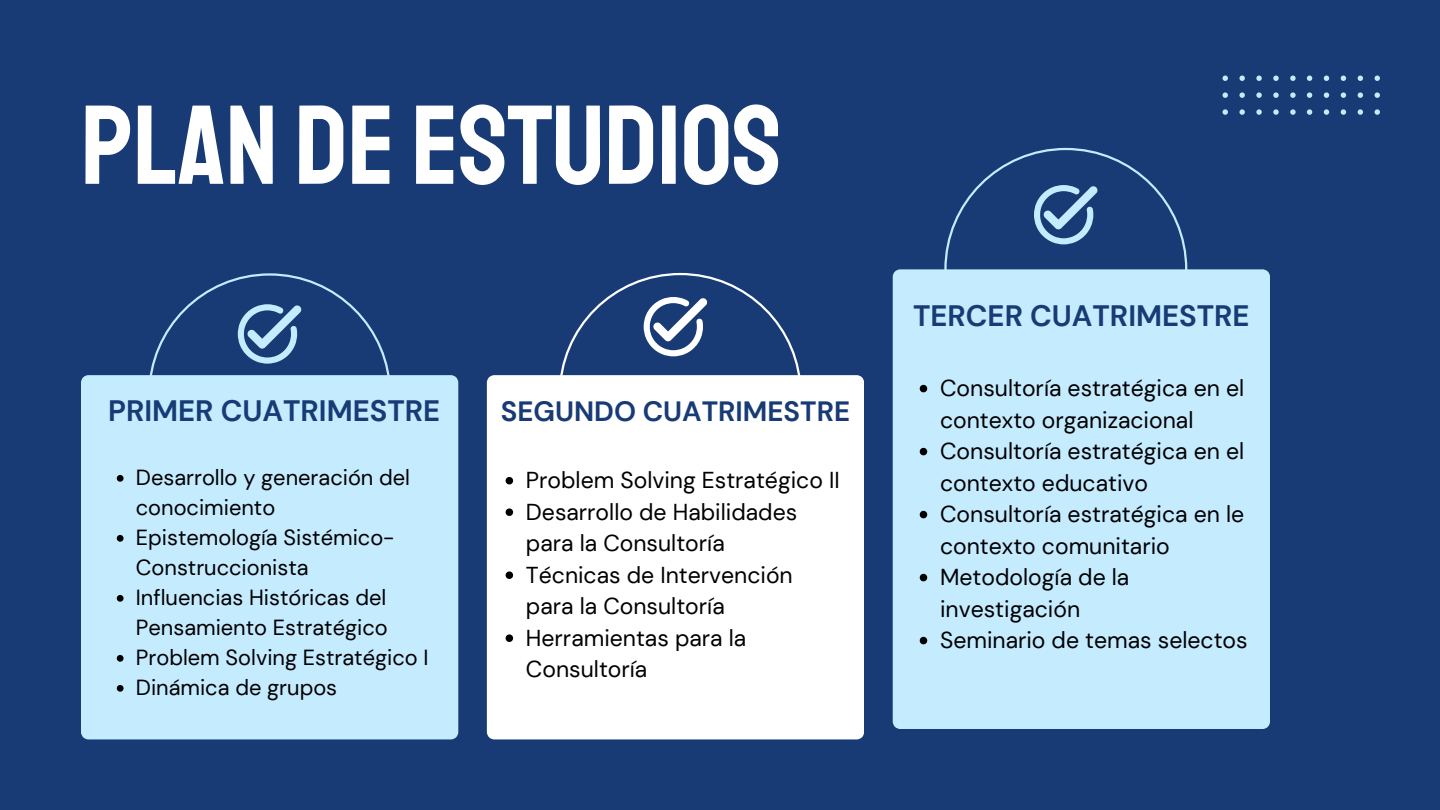
<style>
.page{position:relative;width:1440px;height:810px;background:#183b75}
.page>*{position:absolute;margin:0;border:0;box-sizing:border-box;transform-origin:0 0}
.t1{font:112.4px "Staatliches";color:#fff}
.t2{font:700 29.5px "DM Sans";color:#183b75}
.t3{font:700 27.9px "DM Sans";color:#183b75}
.t4{font:23px/31.5px "DM Sans";color:#000}
.t5{font:21.8px/30px "DM Sans";color:#000}
</style>
<div class="page">
<svg style="left:149px;top:273px;width:241px;height:102px"></svg>
<div style="left:81px;top:375px;width:377px;height:364px;background:#c5ebff"></div>
<svg style="left:560px;top:273px;width:241px;height:102px"></svg>
<div style="left:487px;top:375px;width:377px;height:364px;background:#fff"></div>
<svg style="left:944px;top:148px;width:243px;height:121px"></svg>
<div style="left:893px;top:269px;width:377px;height:460px;background:#c5ebff"></div>
<svg style="left:1223px;top:75px;width:73px;height:40px"></svg>
<svg style="left:1307px;top:75px;width:73px;height:40px"></svg>
<svg style="left:238px;top:304px;width:63px;height:59px"></svg>
<svg style="left:1034px;top:185px;width:63px;height:59px"></svg>
<svg style="left:644px;top:297px;width:63px;height:59px"></svg>
<svg style="left:117px;top:475px;width:7px;height:7px"></svg>
<svg style="left:117px;top:535px;width:7px;height:7px"></svg>
<svg style="left:117px;top:595px;width:7px;height:7px"></svg>
<svg style="left:117px;top:655px;width:7px;height:7px"></svg>
<svg style="left:117px;top:685px;width:7px;height:7px"></svg>
<svg style="left:506px;top:477px;width:7px;height:7px"></svg>
<svg style="left:506px;top:508px;width:7px;height:8px"></svg>
<svg style="left:506px;top:571px;width:7px;height:8px"></svg>
<svg style="left:506px;top:634px;width:7px;height:8px"></svg>
<svg style="left:920px;top:385px;width:7px;height:7px"></svg>
<svg style="left:920px;top:448px;width:7px;height:7px"></svg>
<svg style="left:920px;top:511px;width:7px;height:7px"></svg>
<svg style="left:920px;top:574px;width:7px;height:7px"></svg>
<svg style="left:920px;top:637px;width:7px;height:7px"></svg>
<h1 class="t1" style="left:81px;top:77px;width:702px">PLAN DE ESTUDIOS</h1>
<p class="t2" style="left:108px;top:392px;width:334px">PRIMER CUATRIMESTRE</p>
<p class="t5" style="left:136px;top:462px;width:294px">Desarrollo y generación del conocimiento<br>Epistemología Sistémico-<br>Construccionista<br>Influencias Históricas del<br>Pensamiento Estratégico<br>Problem Solving Estratégico I<br>Dinámica de grupos</p>
<p class="t3" style="left:501px;top:393px;width:351px">SEGUNDO CUATRIMESTRE</p>
<p class="t4" style="left:526px;top:465px;width:315px">Problem Solving Estratégico II<br>Desarrollo de Habilidades para la Consultoría<br>Técnicas de Intervención para la Consultoría<br>Herramientas para la<br>Consultoría</p>
<p class="t2" style="left:913px;top:297px;width:338px">TERCER CUATRIMESTRE</p>
<p class="t4" style="left:940px;top:373px;width:309px">Consultoría estratégica en el contexto organizacional<br>Consultoría estratégica en el contexto educativo<br>Consultoría estratégica en le contexto comunitario<br>Metodología de la investigación<br>Seminario de temas selectos</p>
</div>
